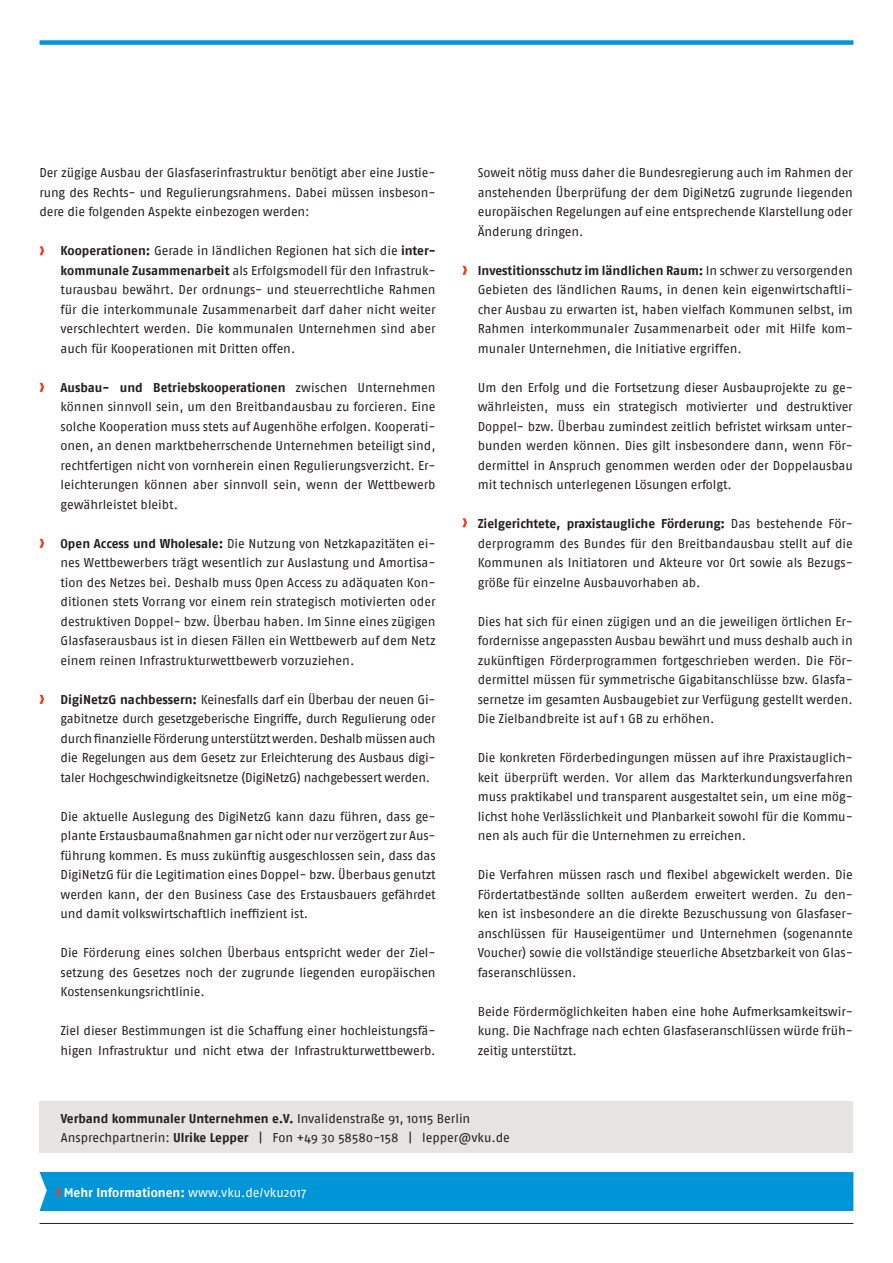
<style>
.page{position:relative;width:893px;height:1263px;background:#fff}
.page>*{position:absolute;margin:0;border:0;box-sizing:border-box;transform-origin:0 0}
.t1{font:12.75px/19.5px "Fago No";letter-spacing:-.005em;color:#231f20;text-align:justify}
.t2{font:12.75px "Fago No Bold Tf";letter-spacing:-.005em;color:#231f20}
.t3{font:700 12.75px "Fago No";color:#fff}
.s1{font-family:"Fago No Bold Tf"}
.s2{font-family:"Fago No"}
.s3{font-weight:700}
.s4{font-weight:400}
</style>
<div class="page">
<hr style="left:40px;top:1223px;width:813px;height:1px;background:#231f20">
<div style="left:40px;top:1101px;width:813px;height:51px;background:#e6e3e2"></div>
<div style="left:40px;top:1172px;width:813px;height:39px;background:#0095d9"></div>
<div style="left:40px;top:40px;width:813px;height:5px;background:#0095d9"></div>
<svg style="left:40px;top:246px;width:4px;height:9px"></svg>
<svg style="left:40px;top:383px;width:4px;height:9px"></svg>
<svg style="left:40px;top:539px;width:4px;height:9px"></svg>
<svg style="left:40px;top:695px;width:4px;height:9px"></svg>
<svg style="left:462px;top:266px;width:5px;height:9px"></svg>
<svg style="left:462px;top:518px;width:5px;height:9px"></svg>
<p class="t1" style="left:39px;top:163px;width:398px">Der zügige Ausbau der Glasfaserinfrastruktur benötigt aber eine Justie&shy;rung des Rechts- und Regulierungsrahmens. Dabei müssen insbeson&shy;dere die folgenden Aspekte einbezogen werden:</p>
<p class="t1" style="left:61px;top:241px;width:376px"><span class="s1">Kooperationen:</span> Gerade in ländlichen Regionen hat sich die <span class="s1">inter&shy;kommunale Zusammenarbeit</span> als Erfolgsmodell für den Infrastruk&shy;turausbau bewährt. Der ordnungs- und steuerrechtliche Rahmen für die interkommunale Zusammenarbeit darf daher nicht weiter verschlechtert werden. Die kommunalen Unternehmen sind aber auch für Kooperationen mit Dritten offen.</p>
<p class="t2" style="left:61px;top:380px;width:376px">Ausbau- und Betriebskooperationen <span class="s2">zwischen Unternehmen</span></p>
<p class="t1" style="left:61px;top:397px;width:376px">können sinnvoll sein, um den Breitbandausbau zu forcieren. Eine solche Kooperation muss stets auf Augenhöhe erfolgen. Kooperati&shy;onen, an denen marktbeherrschende Unternehmen beteiligt sind, rechtfertigen nicht von vornherein einen Regulierungsverzicht. Er&shy;leichterungen können aber sinnvoll sein, wenn der Wettbewerb gewährleistet bleibt.</p>
<p class="t1" style="left:61px;top:533px;width:376px"><span class="s1">Open Access und Wholesale:</span> Die Nutzung von Netzkapazitäten ei&shy;nes Wettbewerbers trägt wesentlich zur Auslastung und Amortisa&shy;tion des Netzes bei. Deshalb muss Open Access zu adäquaten Kon&shy;ditionen stets Vorrang vor einem rein strategisch motivierten oder destruktiven Doppel- bzw. Überbau haben. Im Sinne eines zügigen Glasfaserausbaus ist in diesen Fällen ein Wettbewerb auf dem Netz einem reinen Infrastrukturwettbewerb vorzuziehen.</p>
<p class="t1" style="left:61px;top:689px;width:376px"><span class="s1">DigiNetzG nachbessern:</span> Keinesfalls darf ein Überbau der neuen Gi&shy;gabitnetze durch gesetzgeberische Eingriffe, durch Regulierung oder durch finanzielle Förderung unterstützt werden. Deshalb müssen auch die Regelungen aus dem Gesetz zur Erleichterung des Ausbaus digi&shy;taler Hochgeschwindigkeitsnetze (DigiNetzG) nachgebessert werden.</p>
<p class="t1" style="left:61px;top:806px;width:377px">Die aktuelle Auslegung des DigiNetzG kann dazu führen, dass ge&shy;plante Erstausbaumaßnahmen gar nicht oder nur verzögert zur Aus&shy;führung kommen. Es muss zukünftig ausgeschlossen sein, dass das DigiNetzG für die Legitimation eines Doppel- bzw. Überbaus genutzt werden kann, der den Business Case des Erstausbauers gefährdet und damit volkswirtschaftlich ineffizient ist.</p>
<p class="t1" style="left:61px;top:943px;width:376px">Die Förderung eines solchen Überbaus entspricht weder der Ziel&shy;setzung des Gesetzes noch der zugrunde liegenden europäischen Kostensenkungsrichtlinie.</p>
<p class="t1" style="left:61px;top:1021px;width:376px">Ziel dieser Bestimmungen ist die Schaffung einer hochleistungsfä&shy;higen Infrastruktur und nicht etwa der Infrastrukturwettbewerb.</p>
<p class="t1" style="left:478px;top:163px;width:377px">Soweit nötig muss daher die Bundesregierung auch im Rahmen der anstehenden Überprüfung der dem DigiNetzG zugrunde liegenden europäischen Regelungen auf eine entsprechende Klarstellung oder Änderung dringen.</p>
<p class="t2" style="left:478px;top:263px;width:377px">Investitionsschutz im ländlichen Raum: <span class="s2">In schwer zu versorgenden</span></p>
<p class="t1" style="left:478px;top:280px;width:377px">Gebieten des ländlichen Raums, in denen kein eigenwirtschaftli&shy;cher Ausbau zu erwarten ist, haben vielfach Kommunen selbst, im Rahmen interkommunaler Zusammenarbeit oder mit Hilfe kom&shy;munaler Unternehmen, die Initiative ergriffen.</p>
<p class="t1" style="left:478px;top:377px;width:377px">Um den Erfolg und die Fortsetzung dieser Ausbauprojekte zu ge&shy;währleisten, muss ein strategisch motivierter und destruktiver Doppel- bzw. Überbau zumindest zeitlich befristet wirksam unter&shy;bunden werden können. Dies gilt insbesondere dann, wenn För&shy;dermittel in Anspruch genommen werden oder der Doppelausbau mit technisch unterlegenen Lösungen erfolgt.</p>
<p class="t2" style="left:478px;top:516px;width:377px">Zielgerichtete, praxistaugliche Förderung: <span class="s2">Das bestehende För-</span></p>
<p class="t1" style="left:478px;top:533px;width:377px">derprogramm des Bundes für den Breitbandausbau stellt auf die Kommunen als Initiatoren und Akteure vor Ort sowie als Bezugs&shy;größe für einzelne Ausbauvorhaben ab.</p>
<p class="t1" style="left:478px;top:611px;width:377px">Dies hat sich für einen zügigen und an die jeweiligen örtlichen Er&shy;fordernisse angepassten Ausbau bewährt und muss deshalb auch in zukünftigen Förderprogrammen fortgeschrieben werden. Die För&shy;dermittel müssen für symmetrische Gigabitanschlüsse bzw. Glasfa&shy;sernetze im gesamten Ausbaugebiet zur Verfügung gestellt werden.<br>Die Zielbandbreite ist auf 1 GB zu erhöhen.</p>
<p class="t1" style="left:478px;top:748px;width:377px">Die konkreten Förderbedingungen müssen auf ihre Praxistauglich&shy;keit überprüft werden. Vor allem das Markterkundungsverfahren muss praktikabel und transparent ausgestaltet sein, um eine mög&shy;lichst hohe Verlässlichkeit und Planbarkeit sowohl für die Kommu&shy;nen als auch für die Unternehmen zu erreichen.</p>
<p class="t1" style="left:478px;top:865px;width:377px">Die Verfahren müssen rasch und flexibel abgewickelt werden. Die Fördertatbestände sollten außerdem erweitert werden. Zu den&shy;ken ist insbesondere an die direkte Bezuschussung von Glasfaser&shy;anschlüssen für Hauseigentümer und Unternehmen (sogenannte Voucher) sowie die vollständige steuerliche Absetzbarkeit von Glas&shy;faseranschlüssen.</p>
<p class="t1" style="left:478px;top:1001px;width:377px">Beide Fördermöglichkeiten haben eine hohe Aufmerksamkeitswir&shy;kung. Die Nachfrage nach echten Glasfaseranschlüssen würde früh&shy;zeitig unterstützt.</p>
<p class="t1" style="left:61px;top:1108px;width:451px"><span class="s3">Verband kommunaler Unternehmen e.V.</span> Invalidenstraße 91, 10115 Berlin<br>Ansprechpartnerin: <span class="s3">Ulrike Lepper</span> | Fon +49 30 58580-158 | lepper@vku.de</p>
<p class="t3" style="left:64px;top:1185px;width:244px">Mehr Informationen: <span class="s4">www.vku.de/vku2017</span></p>
</div>
